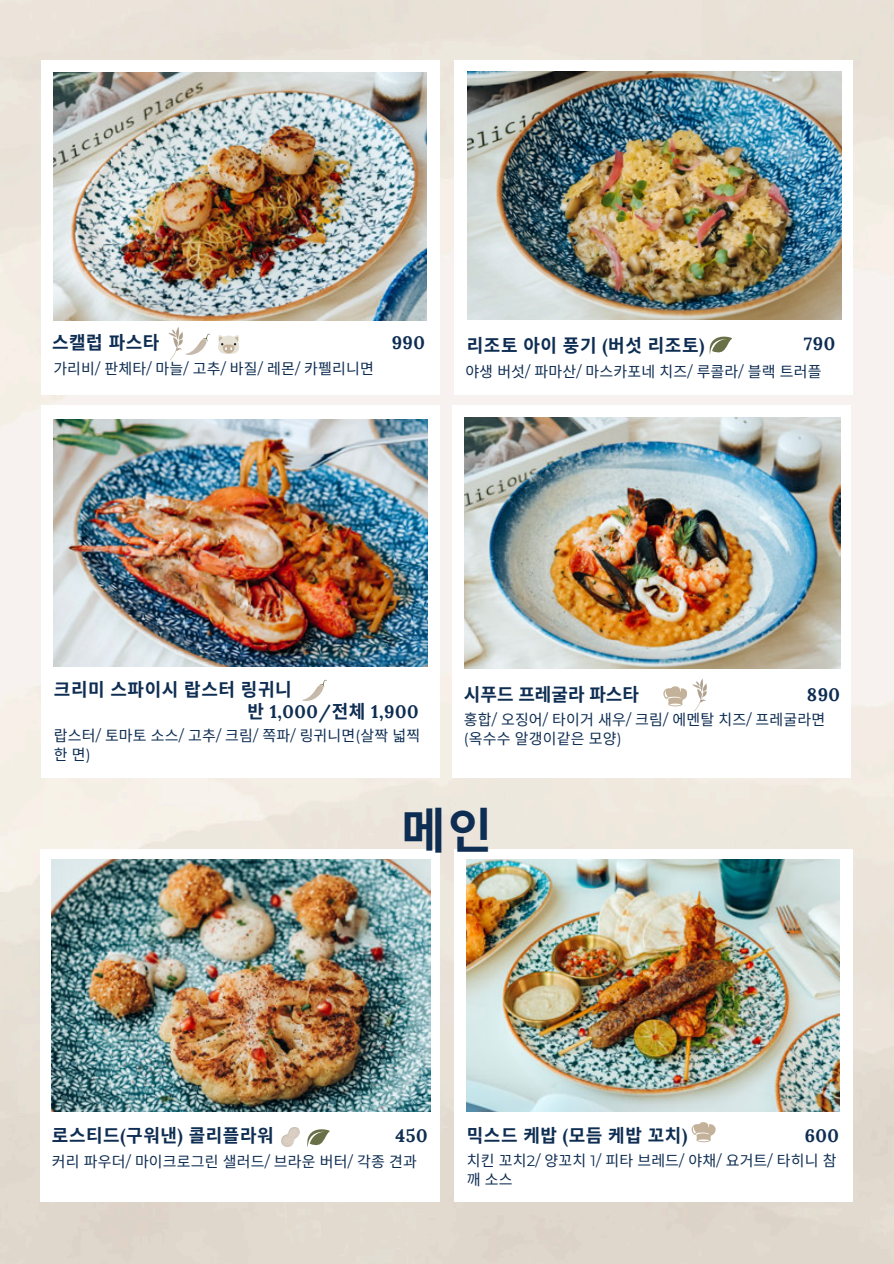
<style>
.page{position:relative;width:894px;height:1264px;background:#fff}
.page>*{position:absolute;margin:0;border:0;box-sizing:border-box;transform-origin:0 0}
.t1{font:700 48px "Noto Sans CJ Ksc";color:#0e2d52}
.t2{font:700 18px "Noto Sans CJ Ksc";letter-spacing:.03em;color:#0e2d52}
.t3{font:700 18px "Lora";letter-spacing:.03em;color:#0e2d52}
.t4{font:700 18px "Noto Sans CJ Ksc";color:#0e2d52}
.t5{font:15px/19.2px "Noto Sans CJ Ksc";letter-spacing:.01em;color:#0e2d52}
.s1{font-family:"Montserrat"}
.s2{font-family:"Lora"}
.s3{font-family:"Noto Sans CJ Ksc"}
</style>
<div class="page">
<img style="left:464px;top:417px;width:376px;height:251px">
<img style="left:52px;top:859px;width:378px;height:252px">
<img style="left:466px;top:859px;width:373px;height:252px">
<svg style="left:663px;top:686px;width:23px;height:20px"></svg>
<img style="left:692px;top:678px;width:15px;height:34px">
<img style="left:54px;top:72px;width:372px;height:248px">
<img style="left:53px;top:419px;width:374px;height:248px">
<img style="left:467px;top:72px;width:374px;height:247px">
<svg style="left:188px;top:334px;width:23px;height:21px"></svg>
<svg style="left:302px;top:679px;width:25px;height:22px"></svg>
<svg style="left:709px;top:336px;width:22px;height:18px"></svg>
<svg style="left:307px;top:1129px;width:22px;height:17px"></svg>
<svg style="left:691px;top:1122px;width:24px;height:20px"></svg>
<img style="left:282px;top:1127px;width:18px;height:19px">
<img style="left:168px;top:327px;width:20px;height:33px">
<svg style="left:218px;top:335px;width:21px;height:19px"></svg>
<p class="t2" style="left:52px;top:328px;width:109px">스캘럽 파스타</p>
<h2 class="t3" style="left:391px;top:331px;width:35px">990</h2>
<p class="t5" style="left:53px;top:357px;width:322px">가리비<span class="s1">/</span> 판체타<span class="s1">/</span> 마늘<span class="s1">/</span> 고추<span class="s1">/</span> 바질<span class="s1">/</span> 레몬<span class="s1">/</span> 카펠리니면</p>
<h1 class="t2" style="left:466px;top:331px;width:239px">리조토 아이 풍기 <span class="s2">(</span>버섯 리조토<span class="s2">)</span></h1>
<h2 class="t3" style="left:803px;top:332px;width:33px">790</h2>
<p class="t5" style="left:465px;top:361px;width:357px">야생 버섯<span class="s1">/</span> 파마산<span class="s1">/</span> 마스카포네 치즈<span class="s1">/</span> 루콜라<span class="s1">/</span> 블랙 트러플</p>
<h2 class="t2" style="left:54px;top:675px;width:239px">크리미 스파이시 랍스터 링귀니</h2>
<p class="t3" style="left:247px;top:699px;width:173px"><span class="s3">반</span> 1,000/<span class="s3">전체</span> 1,900</p>
<p class="t5" style="left:54px;top:724px;width:368px">랍스터<span class="s1">/</span> 토마토 소스<span class="s1">/</span> 고추<span class="s1">/</span> 크림<span class="s1">/</span> 쪽파<span class="s1">/</span> 링귀니면<span class="s1">(</span>살짝 넓찍 한 면<span class="s1">)</span></p>
<h2 class="t4" style="left:464px;top:680px;width:177px">시푸드 프레굴라 파스타</h2>
<p class="t3" style="left:806px;top:683px;width:35px">890</p>
<h2 class="t5" style="left:464px;top:709px;width:363px">홍합<span class="s1">/</span> 오징어<span class="s1">/</span> 타이거 새우<span class="s1">/</span> 크림<span class="s1">/</span> 에멘탈 치즈<span class="s1">/</span> 프레굴라면 <span class="s1">(</span>옥수수 알갱이같은 모양<span class="s1">)</span></h2>
<p class="t1" style="left:401px;top:792px;width:92px">메인</p>
<h2 class="t2" style="left:52px;top:1121px;width:223px">로스티드<span class="s2">(</span>구워낸<span class="s2">)</span> 콜리플라워</h2>
<p class="t3" style="left:395px;top:1124px;width:34px">450</p>
<h2 class="t5" style="left:52px;top:1150px;width:366px">커리 파우더<span class="s1">/</span> 마이크로그린 샐러드<span class="s1">/</span> 브라운 버터<span class="s1">/</span> 각종 견과</h2>
<h2 class="t2" style="left:466px;top:1120px;width:222px">믹스드 케밥 <span class="s2">(</span>모듬 케밥 꼬치<span class="s2">)</span></h2>
<p class="t3" style="left:804px;top:1123px;width:36px">600</p>
<p class="t5" style="left:466px;top:1150px;width:371px">치킨 꼬치<span class="s1">2/</span> 양꼬치 <span class="s1">1/</span> 피타 브레드<span class="s1">/</span> 야채<span class="s1">/</span> 요거트<span class="s1">/</span> 타히니 참 깨 소스</p>
</div>
